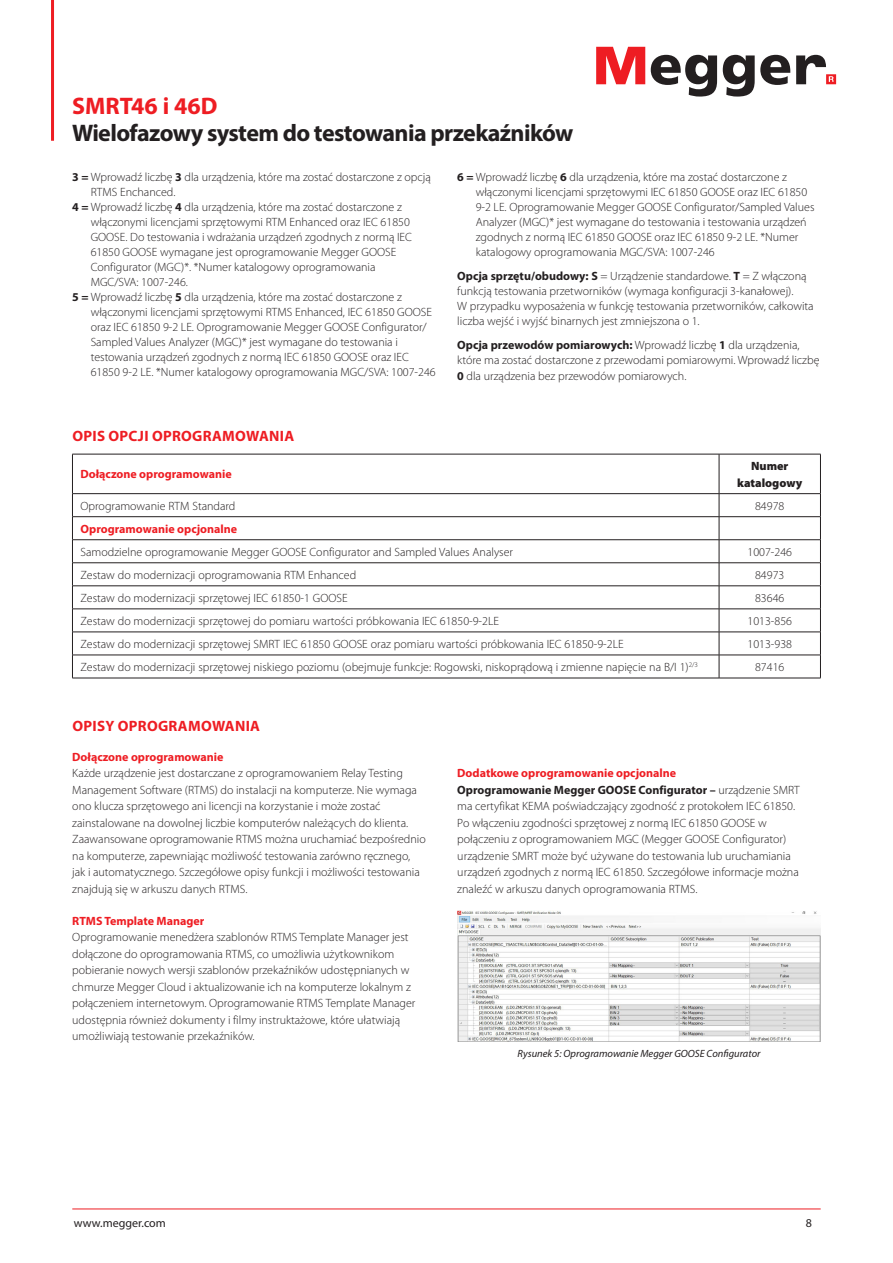
<style>
.page{position:relative;width:893px;height:1263px;background:#fff}
.page>*{position:absolute;margin:0;border:0;box-sizing:border-box;transform-origin:0 0}
.t1{font:700 24px "Myriad Pro";letter-spacing:-.025em;color:#231f20}
.t2{font:700 24px "Myriad Pro";color:#ee1d23}
.Body_Header{font:700 15px "Myriad Pro";letter-spacing:.02em;color:#ee1d23}
.Hardware_Option_body{font:300 12px/15px "Myriad Pro";color:#231f20}
.Body_Content{font:300 12px/16.5px "Myriad Pro";color:#231f20}
.Accesories_Table_Body{font:300 12px "Myriad Pro";color:#231f20}
.Red_Subhead{font:700 12px "Myriad Pro";color:#ee1d23}
.t3{font:12px "Myriad Pro";color:#231f20}
.t4{font:900 12px/16.5px "Myriad Pro";color:#231f20;text-align:center}
.t5{font:italic 10.5px "Myriad Pro";color:#231f20}
.s1{font-weight:700}
</style>
<div class="page">
<hr style="left:51px;top:0;width:3px;height:141px;background:#ee1d23">
<svg style="left:596px;top:47px;width:49px;height:37px"></svg>
<svg style="left:651px;top:55px;width:66px;height:42px"></svg>
<svg style="left:723px;top:55px;width:67px;height:42px"></svg>
<svg style="left:796px;top:55px;width:40px;height:29px"></svg>
<hr style="left:72px;top:1209px;width:749px;height:1px;background:#ee1d23">
<svg style="left:73px;top:455px;width:747px;height:223px"></svg>
<hr style="left:72px;top:454px;width:647px;height:1px;background:#231f20">
<hr style="left:72px;top:454px;width:1px;height:39px;background:#231f20">
<hr style="left:719px;top:454px;width:102px;height:1px;background:#231f20">
<hr style="left:719px;top:454px;width:1px;height:39px;background:#231f20">
<hr style="left:820px;top:454px;width:1px;height:39px;background:#231f20">
<hr style="left:72px;top:493px;width:647px;height:1px;background:#231f20">
<hr style="left:719px;top:493px;width:102px;height:1px;background:#231f20">
<hr style="left:72px;top:516px;width:647px;height:1px;background:#231f20">
<hr style="left:719px;top:516px;width:102px;height:1px;background:#231f20">
<hr style="left:72px;top:539px;width:647px;height:1px;background:#231f20">
<hr style="left:719px;top:539px;width:102px;height:1px;background:#231f20">
<hr style="left:72px;top:562px;width:647px;height:1px;background:#231f20">
<hr style="left:719px;top:562px;width:102px;height:1px;background:#231f20">
<hr style="left:72px;top:585px;width:647px;height:1px;background:#231f20">
<hr style="left:719px;top:585px;width:102px;height:1px;background:#231f20">
<hr style="left:72px;top:609px;width:647px;height:1px;background:#231f20">
<hr style="left:719px;top:609px;width:102px;height:1px;background:#231f20">
<hr style="left:72px;top:632px;width:647px;height:1px;background:#231f20">
<hr style="left:719px;top:632px;width:102px;height:1px;background:#231f20">
<hr style="left:72px;top:655px;width:647px;height:1px;background:#231f20">
<svg style="left:72px;top:494px;width:1px;height:184px"></svg>
<hr style="left:719px;top:655px;width:102px;height:1px;background:#231f20">
<svg style="left:719px;top:494px;width:1px;height:184px"></svg>
<svg style="left:820px;top:494px;width:1px;height:184px"></svg>
<hr style="left:72px;top:678px;width:647px;height:1px;background:#231f20">
<hr style="left:719px;top:678px;width:102px;height:1px;background:#231f20">
<img style="left:457px;top:910px;width:364px;height:131px">
<h1 class="t2" style="left:72px;top:90px;width:147px">SMRT46 i 46D</h1>
<h1 class="t1" style="left:72px;top:117px;width:503px">Wielofazowy system do testowania przekaźników</h1>
<p class="Hardware_Option_body" style="left:91px;top:170px;width:342px;text-indent:-18px"><span class="s1">3 =</span> Wprowadź liczbę <span class="s1">3</span> dla urządzenia, które ma zostać dostarczone z opcją<br>RTMS Enchanced.</p>
<p class="Hardware_Option_body" style="left:91px;top:200px;width:323px;text-indent:-18px"><span class="s1">4 =</span> Wprowadź liczbę <span class="s1">4</span> dla urządzenia, które ma zostać dostarczone z włączonymi licencjami sprzętowymi RTM Enhanced oraz IEC 61850<br>GOOSE. Do testowania i wdrażania urządzeń zgodnych z normą IEC 61850 GOOSE wymagane jest oprogramowanie Megger GOOSE Configurator (MGC)*. *Numer katalogowy oprogramowania MGC/SVA: 1007-246.</p>
<p class="Hardware_Option_body" style="left:91px;top:290px;width:346px;text-indent:-18px"><span class="s1">5 =</span> Wprowadź liczbę <span class="s1">5</span> dla urządzenia, które ma zostać dostarczone z włączonymi licencjami sprzętowymi RTMS Enhanced, IEC 61850 GOOSE oraz IEC 61850 9-2 LE. Oprogramowanie Megger GOOSE Configurator/ Sampled Values Analyzer (MGC)* jest wymagane do testowania i testowania urządzeń zgodnych z normą IEC 61850 GOOSE oraz IEC 61850 9-2 LE. *Numer katalogowy oprogramowania MGC/SVA: 1007-246</p>
<p class="Hardware_Option_body" style="left:476px;top:170px;width:340px;text-indent:-18px"><span class="s1">6 =</span> Wprowadź liczbę <span class="s1">6</span> dla urządzenia, które ma zostać dostarczone z włączonymi licencjami sprzętowymi IEC 61850 GOOSE oraz IEC 61850<br>9-2 LE. Oprogramowanie Megger GOOSE Configurator/Sampled Values Analyzer (MGC)* jest wymagane do testowania i testowania urządzeń zgodnych z normą IEC 61850 GOOSE oraz IEC 61850 9-2 LE. *Numer katalogowy oprogramowania MGC/SVA: 1007-246</p>
<p class="Hardware_Option_body" style="left:457px;top:269px;width:358px"><span class="s1">Opcja sprzętu/obudowy: S</span> = Urządzenie standardowe. <span class="s1">T</span> = Z włączoną funkcją testowania przetworników (wymaga konfiguracji 3-kanałowej).<br>W przypadku wyposażenia w funkcję testowania przetworników, całkowita liczba wejść i wyjść binarnych jest zmniejszona o 1.</p>
<p class="Hardware_Option_body" style="left:457px;top:337px;width:364px"><span class="s1">Opcja przewodów pomiarowych:</span> Wprowadź liczbę <span class="s1">1</span> dla urządzenia, które ma zostać dostarczone z przewodami pomiarowymi. Wprowadź liczbę</p>
<p class="Hardware_Option_body" style="left:457px;top:369px;width:231px"><span class="s1">0</span> dla urządzenia bez przewodów pomiarowych.</p>
<p class="Body_Header" style="left:72px;top:426px;width:223px">OPIS OPCJI OPROGRAMOWANIA</p>
<p class="Red_Subhead" style="left:81px;top:466px;width:153px">Dołączone oprogramowanie</p>
<p class="t4" style="left:737px;top:458px;width:67px">Numer katalogowy</p>
<p class="Accesories_Table_Body" style="left:81px;top:499px;width:156px">Oprogramowanie RTM Standard</p>
<p class="Accesories_Table_Body" style="left:755px;top:499px;width:31px">84978</p>
<p class="Red_Subhead" style="left:81px;top:521px;width:158px">Oprogramowanie opcjonalne</p>
<p class="Accesories_Table_Body" style="left:81px;top:545px;width:434px">Samodzielne oprogramowanie Megger GOOSE Configurator and Sampled Values Analyser</p>
<p class="Accesories_Table_Body" style="left:747px;top:545px;width:46px">1007-246</p>
<p class="Accesories_Table_Body" style="left:81px;top:568px;width:277px">Zestaw do modernizacji oprogramowania RTM Enhanced</p>
<p class="Accesories_Table_Body" style="left:755px;top:568px;width:31px">84973</p>
<p class="Accesories_Table_Body" style="left:81px;top:591px;width:269px">Zestaw do modernizacji sprzętowej IEC 61850-1 GOOSE</p>
<p class="Accesories_Table_Body" style="left:755px;top:591px;width:31px">83646</p>
<p class="Accesories_Table_Body" style="left:81px;top:614px;width:420px">Zestaw do modernizacji sprzętowej do pomiaru wartości próbkowania IEC 61850-9-2LE</p>
<p class="Accesories_Table_Body" style="left:747px;top:614px;width:46px">1013-856</p>
<p class="Accesories_Table_Body" style="left:81px;top:637px;width:545px">Zestaw do modernizacji sprzętowej SMRT IEC 61850 GOOSE oraz pomiaru wartości próbkowania IEC 61850-9-2LE</p>
<p class="Accesories_Table_Body" style="left:747px;top:637px;width:46px">1013-938</p>
<p class="Accesories_Table_Body" style="left:81px;top:660px;width:619px">Zestaw do modernizacji sprzętowej niskiego poziomu (obejmuje funkcje: Rogowski, niskoprądową i zmienne napięcie na B/I 1)<sup>2/3</sup></p>
<p class="Accesories_Table_Body" style="left:755px;top:660px;width:31px">87416</p>
<p class="Body_Header" style="left:72px;top:716px;width:189px">OPISY OPROGRAMOWANIA</p>
<p class="Red_Subhead" style="left:72px;top:749px;width:153px">Dołączone oprogramowanie</p>
<p class="Body_Content" style="left:72px;top:765px;width:355px">Każde urządzenie jest dostarczane z oprogramowaniem Relay Testing Management Software (RTMS) do instalacji na komputerze. Nie wymaga ono klucza sprzętowego ani licencji na korzystanie i może zostać zainstalowane na dowolnej liczbie komputerów należących do klienta.<br>Zaawansowane oprogramowanie RTMS można uruchamiać bezpośrednio na komputerze, zapewniając możliwość testowania zarówno ręcznego, jak i automatycznego. Szczegółowe opisy funkcji i możliwości testowania znajdują się w arkuszu danych RTMS.</p>
<p class="Red_Subhead" style="left:72px;top:913px;width:134px">RTMS Template Manager</p>
<p class="Body_Content" style="left:72px;top:929px;width:345px">Oprogramowanie menedżera szablonów RTMS Template Manager jest dołączone do oprogramowania RTMS, co umożliwia użytkownikom pobieranie nowych wersji szablonów przekaźników udostępnianych w chmurze Megger Cloud i aktualizowanie ich na komputerze lokalnym z połączeniem internetowym. Oprogramowanie RTMS Template Manager udostępnia również dokumenty i filmy instruktażowe, które ułatwiają umożliwiają testowanie przekaźników.</p>
<p class="Red_Subhead" style="left:457px;top:765px;width:220px">Dodatkowe oprogramowanie opcjonalne</p>
<p class="Body_Content" style="left:457px;top:782px;width:344px"><span class="s1">Oprogramowanie Megger GOOSE Configurator –</span> urządzenie SMRT ma certyfikat KEMA poświadczający zgodność z protokołem IEC 61850.<br>Po włączeniu zgodności sprzętowej z normą IEC 61850 GOOSE w połączeniu z oprogramowaniem MGC (Megger GOOSE Configurator) urządzenie SMRT może być używane do testowania lub uruchamiania urządzeń zgodnych z normą IEC 61850. Szczegółowe informacje można znaleźć w arkuszu danych oprogramowania RTMS.</p>
<p class="t5" style="left:517px;top:1046px;width:244px">Rysunek 5: Oprogramowanie Megger GOOSE Configurator</p>
<p class="t3" style="left:74px;top:1215px;width:93px">www.megger.com</p>
<p class="t3" style="left:806px;top:1215px;width:8px">8</p>
</div>
